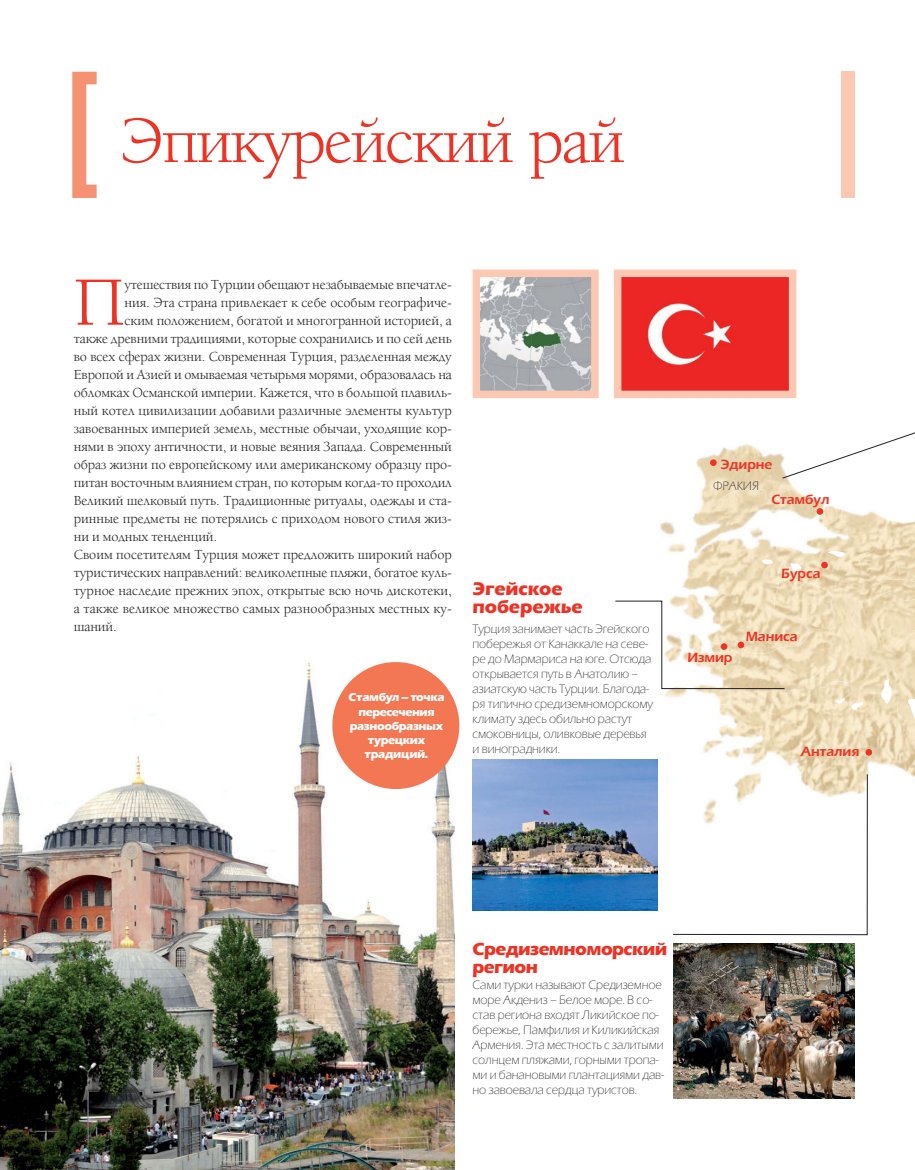
<style>
.page{position:relative;width:915px;height:1170px;background:#fff}
.page>*{position:absolute;margin:0;border:0;box-sizing:border-box;transform-origin:0 0}
.t1{font:70.95px "Alliance";color:#ee3224}
.t2{font:67.5px "Alliance";letter-spacing:-.03em;color:#ee3224}
.t3{font:18px/18px "Eras Bold C";letter-spacing:-.005em;color:#ee3224}
.t4{font:17.25px/18px "Eras Bold C";letter-spacing:-.03em;color:#ee3224}
.t5{font:14.25px "Alliance";letter-spacing:-.005em;color:#231f20}
.t6{font:700 13.2px "Eras Book C";letter-spacing:-.005em;color:#ee3224}
.t7{font:12px/15px "Eras Light C";letter-spacing:-.005em;color:#231f20}
.t8{font:11.25px/14.2px "Eras Bold C";letter-spacing:-.03em;color:#fff;text-align:center}
</style>
<div class="page">
<img style="left:592px;top:396px;width:322px;height:540px">
<img style="left:713px;top:489px;width:101px;height:18px">
<img style="left:773px;top:551px;width:47px;height:76px">
<img style="left:785px;top:628px;width:26px;height:8px">
<img style="left:786px;top:567px;width:48px;height:61px">
<img style="left:858px;top:521px;width:56px;height:127px">
<img style="left:851px;top:592px;width:63px;height:45px">
<img style="left:718px;top:636px;width:126px;height:71px">
<img style="left:897px;top:702px;width:8px;height:58px">
<svg style="left:907px;top:698px;width:7px;height:24px"></svg>
<svg style="left:881px;top:678px;width:10px;height:26px"></svg>
<svg style="left:851px;top:702px;width:12px;height:8px"></svg>
<img style="left:812px;top:677px;width:40px;height:22px">
<svg style="left:835px;top:698px;width:10px;height:6px"></svg>
<svg style="left:827px;top:551px;width:18px;height:6px"></svg>
<svg style="left:790px;top:563px;width:12px;height:9px"></svg>
<svg style="left:760px;top:559px;width:14px;height:6px"></svg>
<img style="left:0;top:662px;width:455px;height:508px">
<img style="left:472px;top:760px;width:185px;height:151px">
<img style="left:481px;top:279px;width:108px;height:110px">
<div style="left:472px;top:270px;width:126px;height:128px;border:8px solid #fbc8b4"></div>
<img style="left:623px;top:279px;width:158px;height:110px">
<div style="left:614px;top:270px;width:182px;height:128px;border:8px solid #fbc8b4"></div>
<svg style="left:72px;top:72px;width:25px;height:126px"></svg>
<div style="left:841px;top:72px;width:14px;height:126px;background:#fbc8b4"></div>
<svg style="left:781px;top:269px;width:133px;height:210px"></svg>
<svg style="left:672px;top:774px;width:196px;height:161px"></svg>
<svg style="left:614px;top:600px;width:171px;height:89px"></svg>
<img style="left:673px;top:943px;width:182px;height:155px">
<div style="left:710px;top:459px;width:6px;height:7px;background:#ee3224;border-radius:50%"></div>
<div style="left:816px;top:508px;width:7px;height:7px;background:#ee3224;border-radius:50%"></div>
<div style="left:821px;top:562px;width:7px;height:6px;background:#ee3224;border-radius:50%"></div>
<div style="left:737px;top:642px;width:7px;height:6px;background:#ee3224;border-radius:50%"></div>
<div style="left:721px;top:643px;width:6px;height:7px;background:#ee3224;border-radius:50%"></div>
<div style="left:865px;top:749px;width:7px;height:7px;background:#ee3224;border-radius:50%"></div>
<div style="left:332px;top:662px;width:127px;height:127px;background:#f47754;border-radius:50%"></div>
<h2 class="t2" style="left:120px;top:114px;width:506px">Эпикурейский рай</h2>
<h1 class="t1" style="left:74px;top:275px;width:53px">П</h1>
<p class="t5" style="left:124px;top:279px;width:329px">утешествия по Турции обещают незабываемые впечатле-</p>
<p class="t5" style="left:124px;top:297px;width:329px">ния. Эта страна привлекает к себе особым географиче-</p>
<p class="t5" style="left:124px;top:315px;width:329px">ским положением, богатой и многогранной историей, а</p>
<p class="t5" style="left:74px;top:333px;width:379px">также древними традициями, которые сохранились и по сей день</p>
<p class="t5" style="left:74px;top:351px;width:379px">во всех сферах жизни. Современная Турция, разделенная между</p>
<p class="t5" style="left:74px;top:369px;width:380px">Европой и Азией и омываемая четырьмя морями, образовалась на</p>
<p class="t5" style="left:74px;top:387px;width:380px">обломках Османской империи. Кажется, что в большой плавиль-</p>
<p class="t5" style="left:74px;top:405px;width:379px">ный котел цивилизации добавили различные элементы культур</p>
<p class="t5" style="left:74px;top:423px;width:379px">завоеванных империей земель, местные обычаи, уходящие кор-</p>
<p class="t5" style="left:74px;top:441px;width:379px">нями в эпоху античности, и новые веяния Запада. Современный</p>
<p class="t5" style="left:74px;top:459px;width:379px">образ жизни по европейскому или американскому образцу про-</p>
<p class="t5" style="left:74px;top:477px;width:379px">питан восточным влиянием стран, по которым когда-то проходил</p>
<p class="t5" style="left:74px;top:495px;width:379px">Великий шелковый путь. Традиционные ритуалы, одежды и ста-</p>
<p class="t5" style="left:74px;top:513px;width:380px">ринные предметы не потерялись с приходом нового стиля жиз-</p>
<p class="t5" style="left:74px;top:531px;width:145px">ни и модных тенденций.</p>
<p class="t5" style="left:74px;top:549px;width:379px">Своим посетителям Турция может предложить широкий набор</p>
<p class="t5" style="left:74px;top:567px;width:379px">туристических направлений: великолепные пляжи, богатое куль-</p>
<p class="t5" style="left:74px;top:585px;width:379px">турное наследие прежних эпох, открытые всю ночь дискотеки,</p>
<p class="t5" style="left:74px;top:603px;width:380px">а также великое множество самых разнообразных местных ку-</p>
<p class="t5" style="left:74px;top:621px;width:44px">шаний.</p>
<p class="t8" style="left:348px;top:690px;width:97px">Стамбул – точка пересечения разнообразных турецких традиций.</p>
<p class="t3" style="left:472px;top:579px;width:112px">Эгейское побережье</p>
<p class="t7" style="left:472px;top:621px;width:182px">Турция занимает часть Эгейского побережья от Канаккале на севе&shy;ре до Мармариса на юге. Отсюда открывается путь в Анатолию – азиатскую часть Турции. Благода&shy;ря типично средиземноморскому климату здесь обильно растут смоковницы, оливковые деревья и виноградники.</p>
<p class="t6" style="left:720px;top:460px;width:53px">Эдирне</p>
<p class="t6" style="left:771px;top:494px;width:60px">Стамбул</p>
<p class="t7" style="left:713px;top:478px;width:47px">ФРАКИЯ</p>
<p class="t6" style="left:781px;top:569px;width:41px">Бурса</p>
<p class="t6" style="left:687px;top:652px;width:47px">Измир</p>
<p class="t6" style="left:746px;top:632px;width:53px">Маниса</p>
<p class="t6" style="left:801px;top:746px;width:60px">Анталия</p>
<p class="t4" style="left:472px;top:940px;width:196px">Средиземноморский регион</p>
<p class="t7" style="left:472px;top:978px;width:193px">Сами турки называют Средиземное море Акдениз – Белое море. В со&shy;став региона входят Ликийское по&shy;бережье, Памфилия и Киликийская<br>Армения. Эта местность с залитыми солнцем пляжами, горными тропа&shy;ми и банановыми плантациями дав&shy;но завоевала сердца туристов.</p>
</div>
